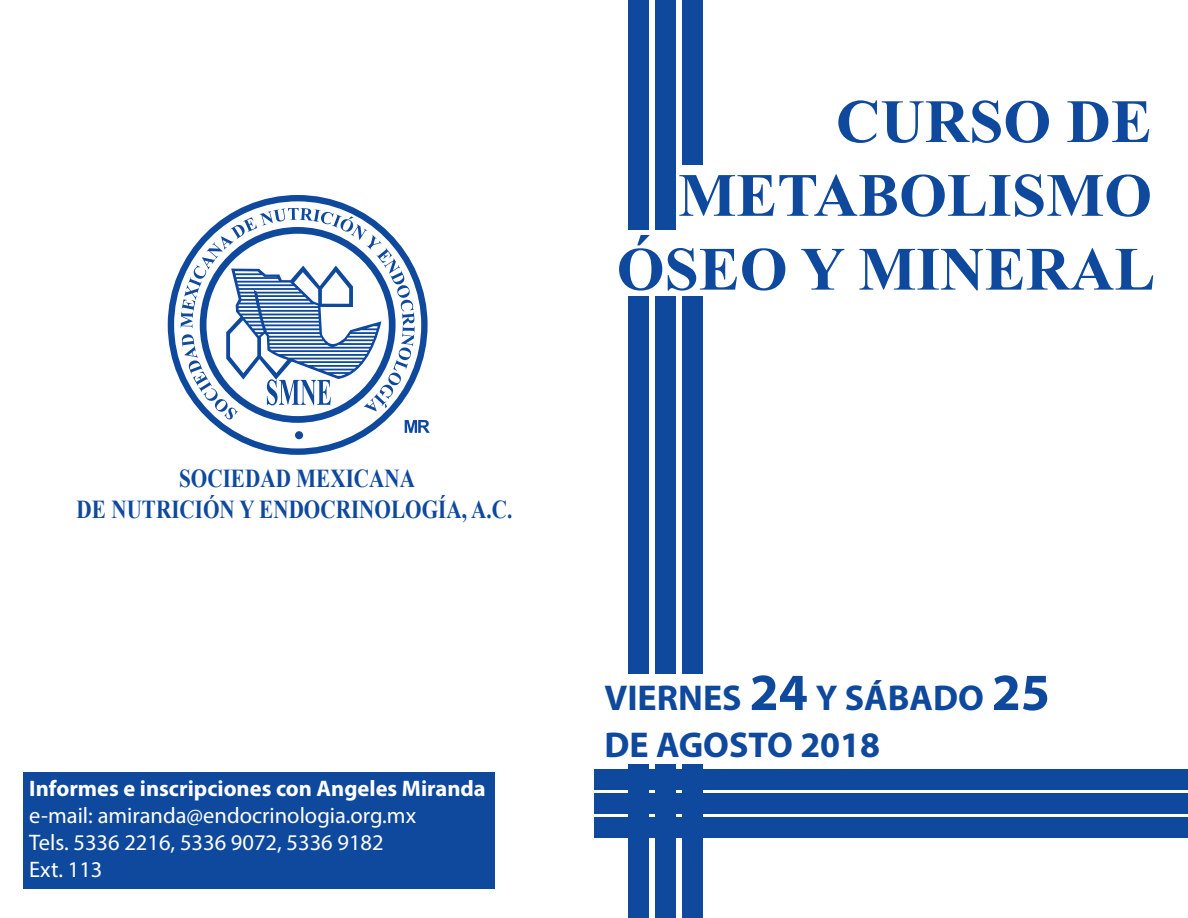
<style>
.page{position:relative;width:1188px;height:918px;background:#fff}
.page>*{position:absolute;margin:0;border:0;box-sizing:border-box;transform-origin:0 0}
.t1{font:700 61.5px/73.8px "Times New Roman";color:#0f499d;text-align:right}
.t2{font:700 36px/46.8px "Myriad Pro";color:#0f499d}
.t3{font:700 25.8px/30.9px "Times New Roman";color:#0f499d;text-align:center;scale:.82 1}
.t4{font:22.5px/27px "Myriad Pro";color:#fff}
.t5{font:700 22.5px "Myriad Pro";color:#fff}
.s1{font-size:52.5px}
</style>
<div class="page">
<div style="left:628px;top:0;width:20px;height:918px;background:#0f499d"></div>
<div style="left:655px;top:0;width:20px;height:918px;background:#0f499d"></div>
<div style="left:682px;top:0;width:20px;height:918px;background:#0f499d"></div>
<div style="left:594px;top:770px;width:594px;height:20px;background:#0f499d"></div>
<div style="left:594px;top:794px;width:594px;height:20px;background:#0f499d"></div>
<div style="left:594px;top:818px;width:594px;height:20px;background:#0f499d"></div>
<div style="left:23px;top:772px;width:472px;height:116px;background:#0f499d"></div>
<div style="left:682px;top:166px;width:158px;height:65px;background:#fff"></div>
<div style="left:628px;top:674px;width:75px;height:90px;background:#fff"></div>
<div style="left:613px;top:230px;width:158px;height:66px;background:#fff"></div>
<svg style="left:168px;top:195px;width:202px;height:260px"></svg>
<div style="left:295px;top:431px;width:8px;height:8px;background:#0f499d;border-radius:50%"></div>
<svg style="left:181px;top:208px;width:249px;height:225px"></svg>
<p class="t3" style="left:77px;top:462px;width:533px">SOCIEDAD MEXICANA<br>DE NUTRICIÓN Y ENDOCRINOLOGÍA, A.C.</p>
<p class="t5" style="left:29px;top:774px;width:458px">Informes e inscripciones con Angeles Miranda</p>
<p class="t4" style="left:29px;top:802px;width:388px">e-mail: amiranda@endocrinologia.org.mx<br>Tels. 5336 2216, 5336 9072, 5336 9182<br>Ext. 113</p>
<h1 class="t1" style="left:617px;top:83px;width:540px">CURSO DE<br>METABOLISMO<br>ÓSEO Y MINERAL</h1>
<h2 class="t2" style="left:604px;top:673px;width:447px">VIERNES <span class="s1">24</span> Y SÁBADO <span class="s1">25<br></span>DE AGOSTO 2018</h2>
</div>
